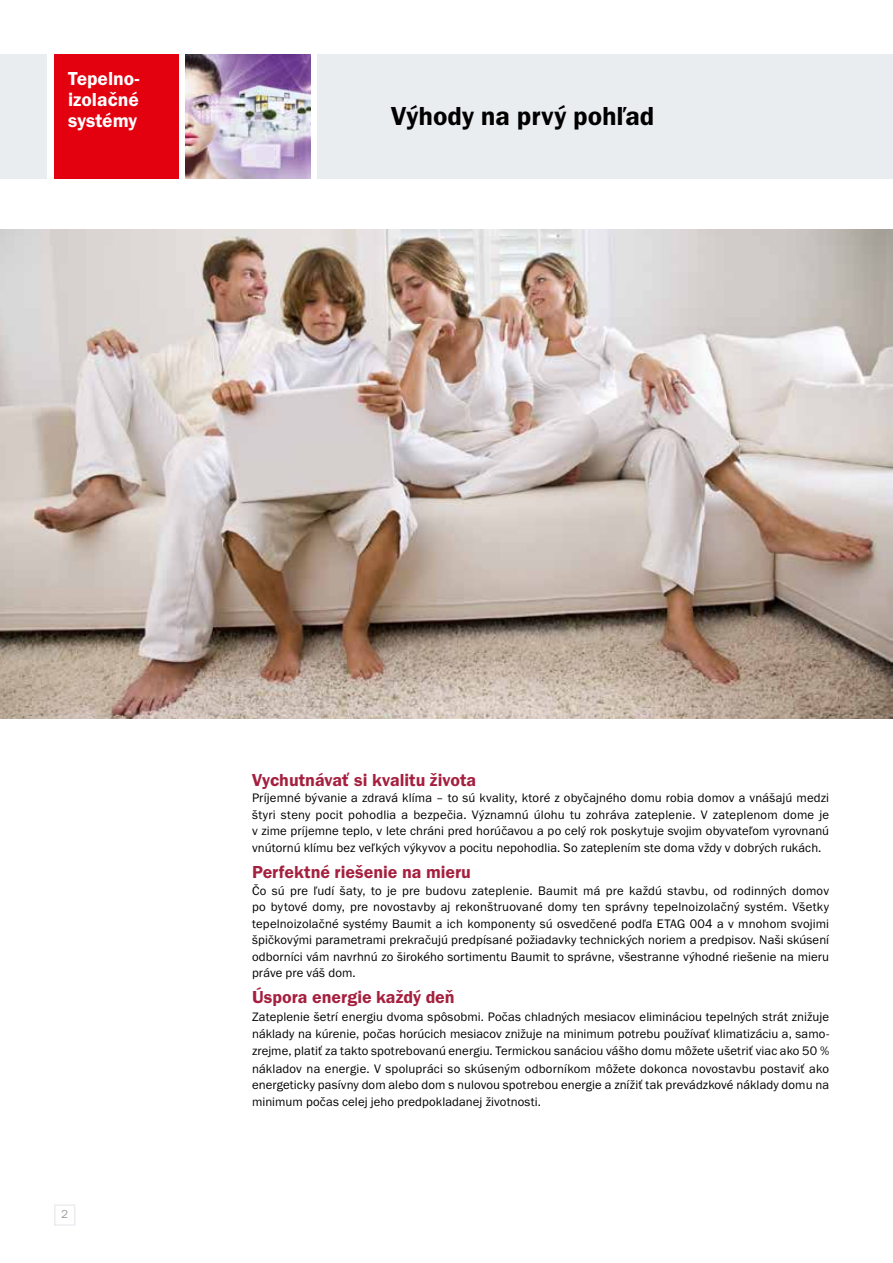
<style>
.page{position:relative;width:893px;height:1263px;background:#fff}
.page>*{position:absolute;margin:0;border:0;box-sizing:border-box;transform-origin:0 0}
.t1{font:27px "Franklin Got Itc TOT Dem";color:#000}
.t2{font:19.5px/21px "Franklin Got Itc TOT Dem";color:#fff;text-align:justify}
.t3{font:18px "Franklin Got Itc TOT Dem";color:#a5203f}
.t4{font:12.75px/16.5px "Franklin Got Itc TOT Boo";letter-spacing:.01em;color:#000;text-align:justify}
.t5{font:12px "Franklin Got Itc TOT Boo";color:#9c9d9d}
</style>
<div class="page">
<div style="left:0;top:54px;width:47px;height:125px;background:#eaedf0"></div>
<div style="left:54px;top:1204px;width:21px;height:22px;border:2px solid #eaedf0"></div>
<img style="left:186px;top:54px;width:124px;height:125px">
<div style="left:318px;top:54px;width:575px;height:125px;background:#eaedf0"></div>
<div style="left:54px;top:54px;width:125px;height:125px;background:#e3000f"></div>
<img style="left:0;top:230px;width:893px;height:489px">
<h2 class="t2" style="left:68px;top:68px;width:73px">Tepelno&shy;izolačné systémy</h2>
<h1 class="t1" style="left:391px;top:101px;width:265px">Výhody na prvý pohľad</h1>
<p class="t5" style="left:61px;top:1207px;width:9px">2</p>
<h3 class="t3" style="left:252px;top:770px;width:226px">Vychutnávať si kvalitu života</h3>
<p class="t4" style="left:252px;top:790px;width:579px">Príjemné bývanie a zdravá klíma – to sú kvality, ktoré z obyčajného domu robia domov a vnášajú medzi štyri steny pocit pohodlia a bezpečia. Významnú úlohu tu zohráva zateplenie. V zateplenom dome je v zime príjemne teplo, v lete chráni pred horúčavou a po celý rok poskytuje svojim obyvateľom vyrovnanú vnútornú klímu bez veľkých výkyvov a pocitu nepohodlia. So zateplením ste doma vždy v dobrých rukách.</p>
<h3 class="t3" style="left:252px;top:862px;width:220px">Perfektné riešenie na mieru</h3>
<p class="t4" style="left:252px;top:882px;width:579px">Čo sú pre ľudí šaty, to je pre budovu zateplenie. Baumit má pre každú stavbu, od rodinných domov po bytové domy, pre novostavby aj rekonštruované domy ten správny tepelnoizolačný systém. Všetky tepelnoizolačné systémy Baumit a ich komponenty sú osvedčené podľa ETAG 004 a v mnohom svojimi špičkovými parametrami prekračujú predpísané požiadavky technických noriem a predpisov. Naši skúsení odborníci vám navrhnú zo širokého sortimentu Baumit to správne, všestranne výhodné riešenie na mieru práve pre váš dom.</p>
<h3 class="t3" style="left:252px;top:987px;width:204px">Úspora energie každý deň</h3>
<p class="t4" style="left:252px;top:1008px;width:579px;line-height:17px">Zateplenie šetrí energiu dvoma spôsobmi. Počas chladných mesiacov elimináciou tepelných strát znižuje náklady na kúrenie, počas horúcich mesiacov znižuje na minimum potrebu používať klimatizáciu a, samo‑ zrejme, platiť za takto spotrebovanú energiu. Termickou sanáciou vášho domu môžete ušetriť viac ako 50 % nákladov na energie. V spolupráci so skúseným odborníkom môžete dokonca novostavbu postaviť ako energeticky pasívny dom alebo dom s nulovou spotrebou energie a znížiť tak prevádzkové náklady domu na minimum počas celej jeho predpokladanej životnosti.</p>
</div>
